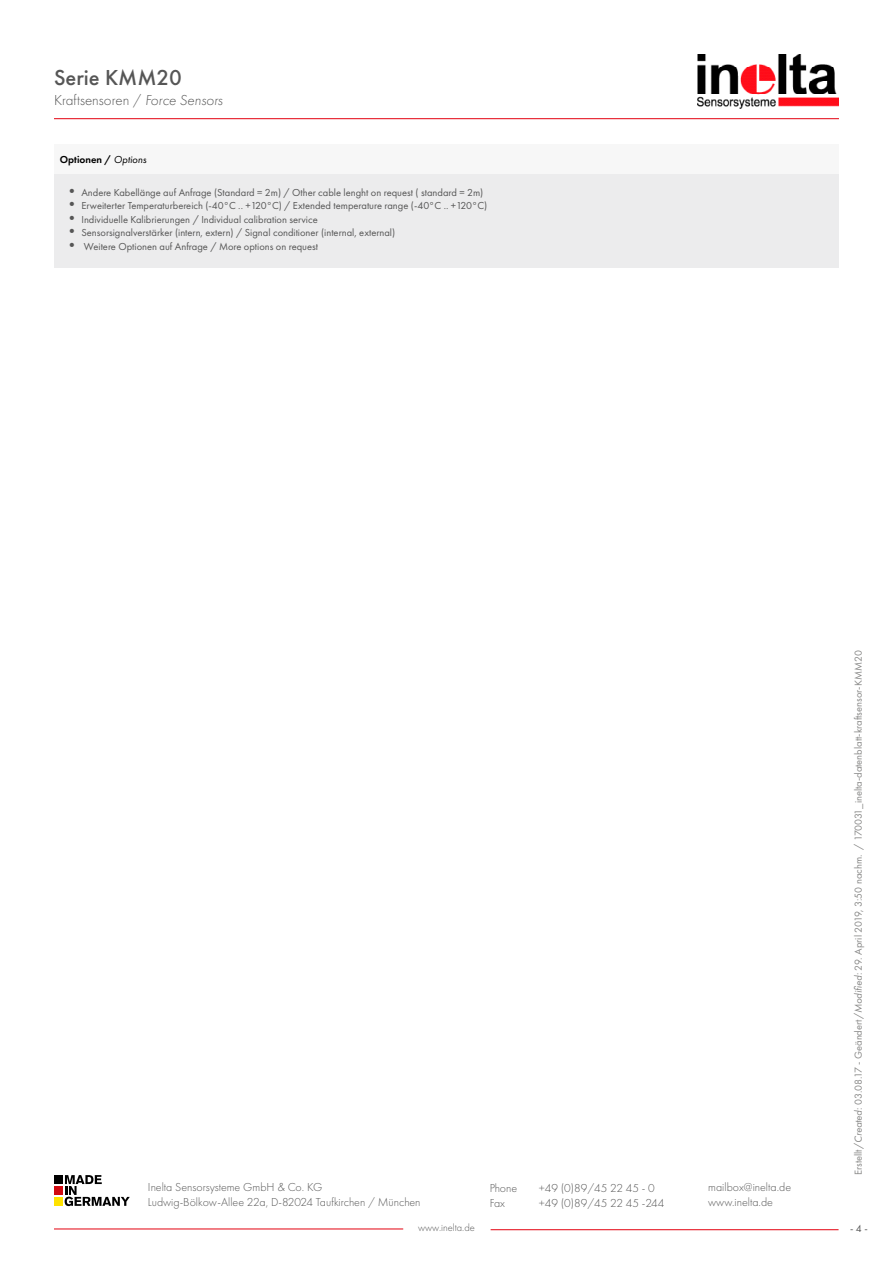
<style>
.page{position:relative;width:893px;height:1263px;background:#fff}
.page>*{position:absolute;margin:0;border:0;box-sizing:border-box;transform-origin:0 0}
.t1{font:500 22.5px "Futura PT";color:#565656}
.t2{font:300 15px "Futura PT";color:#565656}
.t3{font:300 12px/15px "Futura PT";color:#565656}
.t4{font:10.5px "Futura PT";color:#565656}
.t5{font:10.5px "Futura PT";color:#878786}
.t6{font:600 10.5px "Futura PT";color:#000}
.t7{font:300 10.5px "Futura PT";color:#565656}
.s1{font-style:italic}
.s2{font-weight:400;font-style:italic}
.s3{font-weight:300;font-size:15px}
</style>
<div class="page">
<hr style="left:54px;top:118px;width:785px;height:1px;background:#e3000f">
<img style="left:697px;top:54px;width:142px;height:55px">
<hr style="left:54px;top:1228px;width:349px;height:1px;background:#e3000f">
<hr style="left:491px;top:1229px;width:347px;height:1px;background:#e3000f">
<div style="left:54px;top:145px;width:785px;height:29px;background:#f7f7f7"></div>
<div style="left:54px;top:174px;width:785px;height:94px;background:#ececed"></div>
<svg style="left:65px;top:1175px;width:65px;height:31px"></svg>
<div style="left:54px;top:1175px;width:9px;height:9px;background:#000"></div>
<div style="left:54px;top:1186px;width:9px;height:9px;background:#d20a11"></div>
<div style="left:54px;top:1197px;width:9px;height:9px;background:#ffe200"></div>
<h1 class="t1" style="left:54px;top:64px;width:130px">Serie KMM20</h1>
<h2 class="t2" style="left:54px;top:91px;width:170px">Kraftsensoren / <span class="s1">Force Sensors</span></h2>
<p class="t6" style="left:60px;top:153px;width:88px">Optionen / <span class="s2">Options</span></p>
<p class="t4" style="left:64px;top:186px;width:420px"><span class="s3">•</span> Andere Kabellänge auf Anfrage (Standard = 2m) / Other cable lenght on request ( standard = 2m)</p>
<p class="t4" style="left:64px;top:200px;width:424px"><span class="s3">•</span> Erweiterter Temperaturbereich (-40°C .. +120°C) / Extended temperature range (-40°C .. +120°C)</p>
<p class="t4" style="left:64px;top:213px;width:255px"><span class="s3">•</span> Individuelle Kalibrierungen / Individual calibration service</p>
<p class="t4" style="left:64px;top:227px;width:332px"><span class="s3">•</span> Sensorsignalverstärker (intern, extern) / Signal conditioner (internal, external)</p>
<p class="t4" style="left:64px;top:240px;width:255px"><span class="s3">•</span> Weitere Optionen auf Anfrage / More options on request</p>
<p class="t3" style="left:148px;top:1179px;width:274px">Inelta Sensorsysteme GmbH &amp; Co. KG<br>Ludwig-Bölkow-Allee 22a, D-82024 Taufkirchen / München</p>
<p class="t3" style="left:490px;top:1180px;width:29px">Phone</p>
<p class="t3" style="left:539px;top:1180px;width:117px">+49 (0)89/45 22 45 - 0</p>
<p class="t3" style="left:490px;top:1195px;width:17px">Fax</p>
<p class="t3" style="left:539px;top:1195px;width:127px">+49 (0)89/45 22 45 -244</p>
<p class="t7" style="left:418px;top:1222px;width:58px">www.inelta.de</p>
<p class="t3" style="left:708px;top:1180px;width:84px">mailbox@inelta.de www.inelta.de</p>
<p class="t5" style="left:852px;top:1175px;width:526px;rotate:-90deg">Erstellt/<span class="s1">Created</span>: 03.08.17 - Geändert/<span class="s1">Modified</span>: 29. April 2019, 3:50 nachm. / 170031_inelta-datenblatt-kraftsensor-KMM20</p>
<p class="t4" style="left:850px;top:1222px;width:19px">- 4 -</p>
</div>
